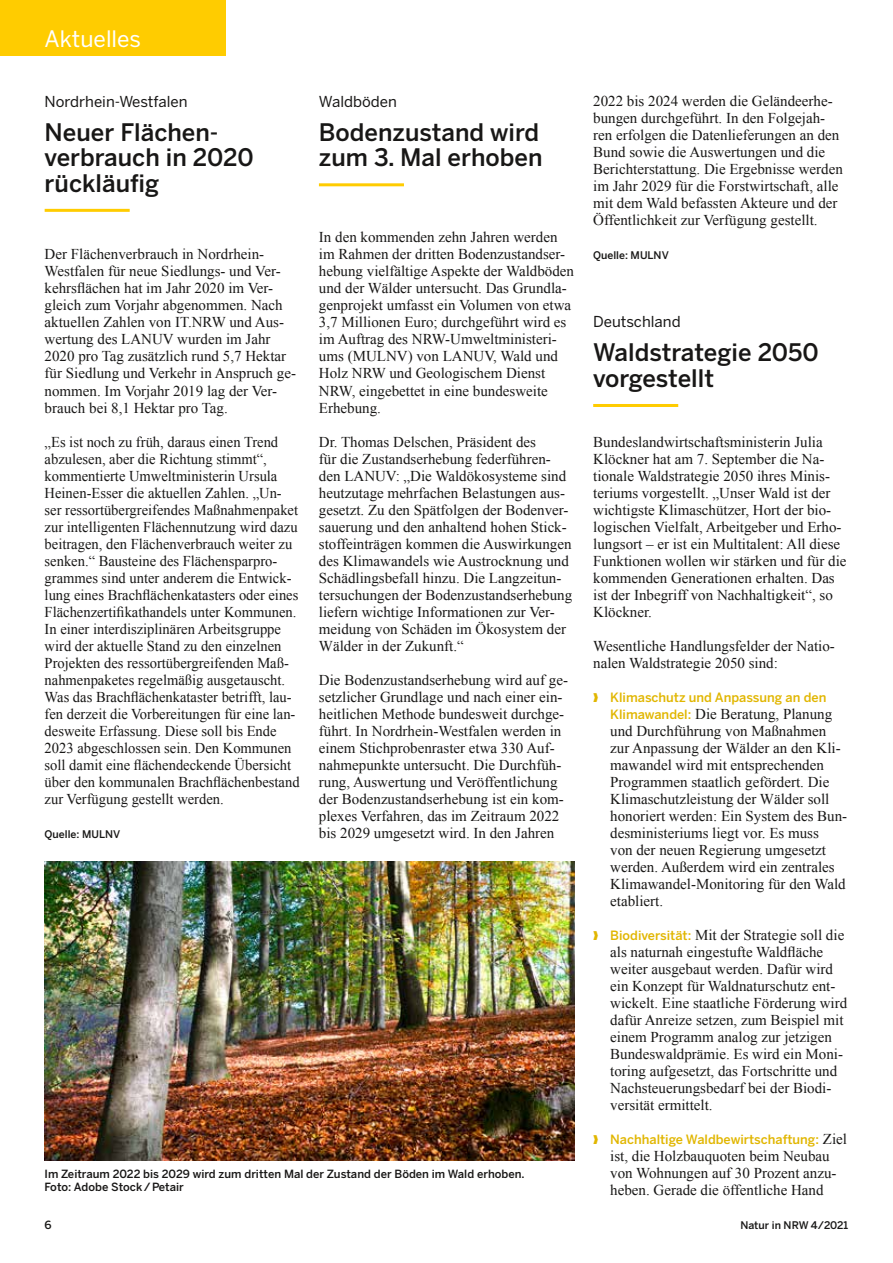
<style>
.page{position:relative;width:893px;height:1263px;background:#fff}
.page>*{position:absolute;margin:0;border:0;box-sizing:border-box;transform-origin:0 0}
.t1{font:500 24px/25.5px "Benton Sans";color:#181716}
.t2{font:22.5px "Benton Sans";color:#fff}
.t3{font:15px/17px "Times New Roman";color:#181716}
.t4{font:15px "Benton Sans";color:#181716}
.t5{font:500 12.75px "Benton Sans";color:#e1b600}
.t6{font:500 11.25px/12.8px "Benton Sans";color:#181716}
.t7{font:500 10.5px "Benton Sans";color:#181716}
.s1{font-family:"Benton Sans";font-weight:500;font-size:12.75px;color:#e1b600}
.s2{color:#e1b600}
.s3{font-family:"Times New Roman";font-weight:400;font-size:15px;color:#181716}
</style>
<div class="page">
<hr style="left:45px;top:209px;width:85px;height:3px;background:#fc0">
<hr style="left:319px;top:183px;width:85px;height:3px;background:#fc0">
<hr style="left:593px;top:404px;width:85px;height:3px;background:#fc0">
<img style="left:45px;top:861px;width:529px;height:300px">
<div style="left:0;top:0;width:225px;height:55px;background:#fc0"></div>
<h2 class="t2" style="left:45px;top:25px;width:98px">Aktuelles</h2>
<p class="t4" style="left:45px;top:92px;width:144px">Nordrhein-Westfalen</p>
<h1 class="t1" style="left:45px;top:119px;width:211px">Neuer Flächen&shy;verbrauch in 2020 rückläufig</h1>
<p class="t3" style="left:45px;top:246px;width:253px">Der Flächenverbrauch in Nordrhein-Westfalen für neue Siedlungs- und Ver&shy;kehrsflächen hat im Jahr 2020 im Ver&shy;gleich zum Vorjahr abgenommen. Nach aktuellen Zahlen von IT.NRW und Aus&shy;wertung des LANUV wurden im Jahr 2020 pro Tag zusätzlich rund 5,7 Hektar für Siedlung und Verkehr in Anspruch ge&shy;nommen. Im Vorjahr 2019 lag der Ver&shy;brauch bei 8,1 Hektar pro Tag.</p>
<p class="t3" style="left:45px;top:433px;width:256px">„Es ist noch zu früh, daraus einen Trend abzulesen, aber die Richtung stimmt“, kommentierte Umweltministerin Ursula Heinen-Esser die aktuellen Zahlen. „Un&shy;ser ressortübergreifendes Maßnahmenpaket zur intelligenten Flächennutzung wird dazu beitragen, den Flächenverbrauch weiter zu senken.“ Bausteine des Flächensparpro&shy;grammes sind unter anderem die Entwick&shy;lung eines Brachflächenkatasters oder eines Flächenzertifikathandels unter Kommunen.<br>In einer interdisziplinären Arbeitsgruppe wird der aktuelle Stand zu den einzelnen Projekten des ressortübergreifenden Maß&shy;nahmenpaketes regelmäßig ausgetauscht.<br>Was das Brachflächenkataster betrifft, lau&shy;fen derzeit die Vorbereitungen für eine lan&shy;desweite Erfassung. Diese soll bis Ende 2023 abgeschlossen sein. Den Kommunen soll damit eine flächendeckende Übersicht über den kommunalen Brachflächenbestand zur Verfügung gestellt werden.</p>
<p class="t7" style="left:45px;top:828px;width:77px">Quelle: MULNV</p>
<p class="t4" style="left:319px;top:92px;width:80px">Waldböden</p>
<h1 class="t1" style="left:319px;top:119px;width:225px">Bodenzustand wird zum 3. Mal erhoben</h1>
<p class="t3" style="left:319px;top:229px;width:257px">In den kommenden zehn Jahren werden im Rahmen der dritten Bodenzustandser&shy;hebung vielfältige Aspekte der Waldböden und der Wälder untersucht. Das Grundla&shy;genprojekt umfasst ein Volumen von etwa 3,7 Millionen Euro; durchgeführt wird es im Auftrag des NRW-Umweltministeri&shy;ums (MULNV) von LANUV, Wald und Holz NRW und Geologischem Dienst NRW, eingebettet in eine bundesweite Erhebung.</p>
<p class="t3" style="left:319px;top:433px;width:255px">Dr. Thomas Delschen, Präsident des<br>für die Zustandserhebung federführen&shy;den LANUV: „Die Waldökosysteme sind heutzutage mehrfachen Belastungen aus&shy;gesetzt. Zu den Spätfolgen der Bodenver&shy;sauerung und den anhaltend hohen Stick&shy;stoffeinträgen kommen die Auswirkungen des Klimawandels wie Austrocknung und Schädlingsbefall hinzu. Die Langzeitun&shy;tersuchungen der Bodenzustandserhebung liefern wichtige Informationen zur Ver&shy;meidung von Schäden im Ökosystem der Wälder in der Zukunft.“</p>
<p class="t3" style="left:319px;top:671px;width:251px">Die Bodenzustandserhebung wird auf ge&shy;setzlicher Grundlage und nach einer ein&shy;heitlichen Methode bundesweit durchge&shy;führt. In Nordrhein-Westfalen werden in einem Stichprobenraster etwa 330 Auf&shy;nahmepunkte untersucht. Die Durchfüh&shy;rung, Auswertung und Veröffentlichung der Bodenzustandserhebung ist ein kom&shy;plexes Verfahren, das im Zeitraum 2022 bis 2029 umgesetzt wird. In den Jahren</p>
<p class="t6" style="left:45px;top:1167px;width:481px">Im Zeitraum 2022 bis 2029 wird zum dritten Mal der Zustand der Böden im Wald erhoben.<br>Foto: Adobe Stock/Petair</p>
<p class="t3" style="left:593px;top:93px;width:251px">2022 bis 2024 werden die Geländeerhe&shy;bungen durchgeführt. In den Folgejah&shy;ren erfolgen die Datenlieferungen an den Bund sowie die Auswertungen und die Berichterstattung. Die Ergebnisse werden im Jahr 2029 für die Forstwirtschaft, alle mit dem Wald befassten Akteure und der Öffentlichkeit zur Verfügung gestellt.</p>
<p class="t7" style="left:593px;top:249px;width:77px">Quelle: MULNV</p>
<p class="t4" style="left:593px;top:313px;width:89px">Deutschland</p>
<h1 class="t1" style="left:593px;top:340px;width:227px">Waldstrategie 2050 vorgestellt</h1>
<p class="t3" style="left:593px;top:433px;width:255px">Bundeslandwirtschaftsministerin Julia Klöckner hat am 7. September die Na&shy;tionale Waldstrategie 2050 ihres Minis&shy;teriums vorgestellt. „Unser Wald ist der wichtigste Klimaschützer, Hort der bio&shy;logischen Vielfalt, Arbeitgeber und Erho&shy;lungsort – er ist ein Multitalent: All diese Funktionen wollen wir stärken und für die kommenden Generationen erhalten. Das ist der Inbegriff von Nachhaltigkeit“, so Klöckner.</p>
<p class="t3" style="left:593px;top:637px;width:243px">Wesentliche Handlungsfelder der Natio&shy;nalen Waldstrategie 2050 sind:</p>
<p class="t5" style="left:593px;top:689px;width:235px">❱ Klimaschutz und Anpassung an den</p>
<p class="t3" style="left:610px;top:705px;width:239px"><span class="s1">Klimawandel:</span> Die Beratung, Planung und Durchführung von Maßnahmen zur Anpassung der Wälder an den Kli&shy;mawandel wird mit entsprechenden Programmen staatlich gefördert. Die Klimaschutzleistung der Wälder soll honoriert werden: Ein System des Bun&shy;desministeriums liegt vor. Es muss<br>von der neuen Regierung umgesetzt werden. Außerdem wird ein zentrales Klimawandel-Monitoring für den Wald etabliert.</p>
<p class="t3" style="left:610px;top:926px;width:239px;text-indent:-17px"><span class="s2">❱</span> <span class="s1">Biodiversität:</span> Mit der Strategie soll die als naturnah eingestufte Waldfläche weiter ausgebaut werden. Dafür wird ein Konzept für Waldnaturschutz ent&shy;wickelt. Eine staatliche Förderung wird dafür Anreize setzen, zum Beispiel mit einem Programm analog zur jetzigen Bundeswaldprämie. Es wird ein Moni&shy;toring aufgesetzt, das Fortschritte und Nachsteuerungsbedarf bei der Biodi&shy;versität ermittelt.</p>
<p class="t5" style="left:593px;top:1132px;width:255px">❱ Nachhaltige Waldbewirtschaftung: <span class="s3">Ziel</span></p>
<p class="t3" style="left:610px;top:1147px;width:228px">ist, die Holzbauquoten beim Neubau von Wohnungen auf 30 Prozent anzu&shy;heben. Gerade die öffentliche Hand</p>
<p class="t6" style="left:45px;top:1218px;width:9px">6</p>
<p class="t7" style="left:740px;top:1219px;width:109px">Natur in NRW 4/2021</p>
</div>
